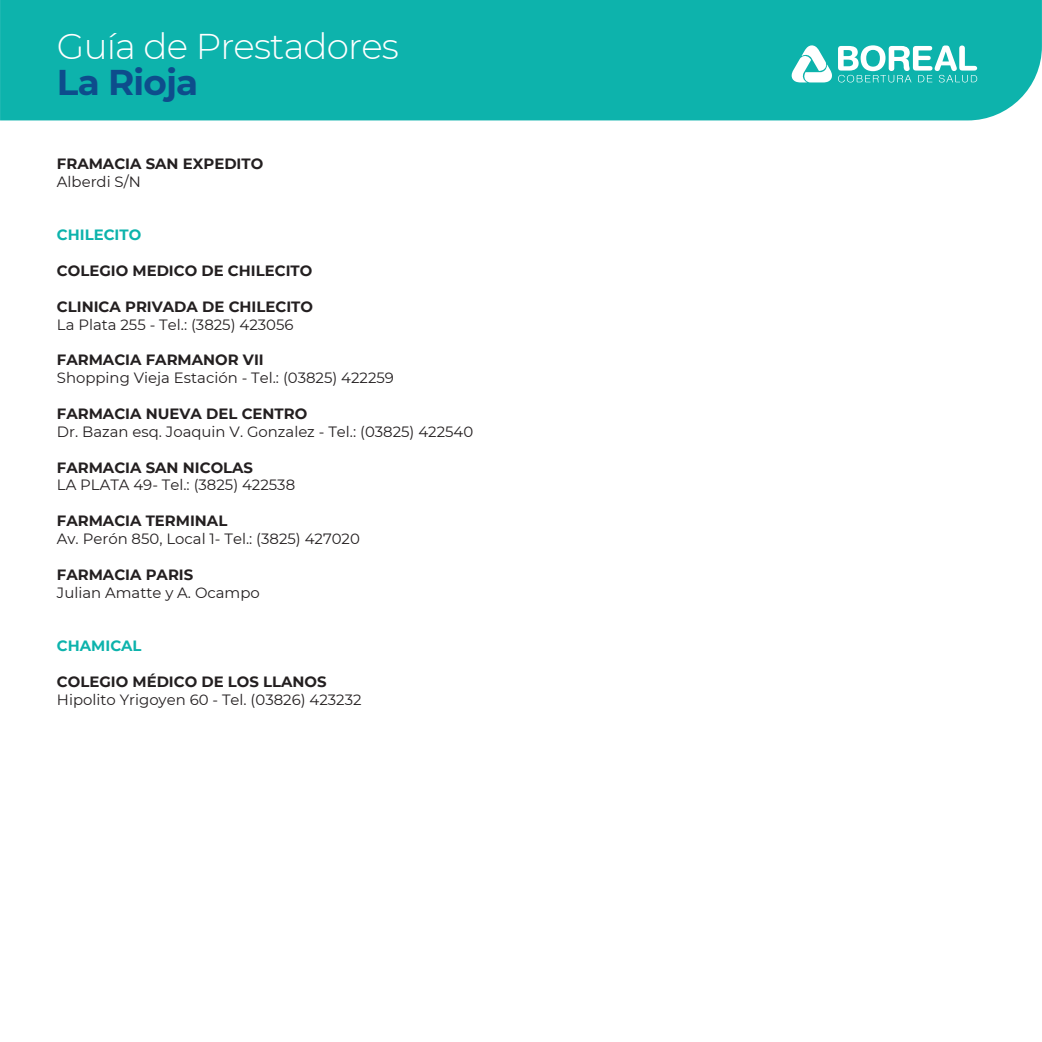
<style>
.page{position:relative;width:1042px;height:1042px;background:#fff}
.page>*{position:absolute;margin:0;border:0;box-sizing:border-box;transform-origin:0 0}
.t1{font:300 35.7px "Montserrat";letter-spacing:-.025em;color:#fff}
.t2{font:700 35.7px "Montserrat";letter-spacing:-.025em;color:#0d4d8c}
.t3{font:14.88px "Montserrat";color:#231f20}
.t4{font:700 14.88px "Montserrat";color:#231f20}
.t5{font:700 14.88px "Montserrat";color:#0db3ac}
</style>
<div class="page">
<div style="left:0;top:0;width:1042px;height:120px;background:#0db3ac"></div>
<svg style="left:791px;top:45px;width:41px;height:37px"></svg>
<svg style="left:838px;top:45px;width:139px;height:37px"></svg>
<h1 class="t1" style="left:57px;top:23px;width:343px">Guía de Prestadores</h1>
<h1 class="t2" style="left:57px;top:57px;width:143px">La Rioja</h1>
<p class="t4" style="left:57px;top:153px;width:208px">FRAMACIA SAN EXPEDITO</p>
<p class="t3" style="left:57px;top:171px;width:85px">Alberdi S/N</p>
<p class="t5" style="left:57px;top:224px;width:86px">CHILECITO</p>
<p class="t4" style="left:57px;top:260px;width:257px">COLEGIO MEDICO DE CHILECITO</p>
<p class="t4" style="left:57px;top:296px;width:258px">CLINICA PRIVADA DE CHILECITO</p>
<p class="t3" style="left:57px;top:314px;width:238px">La Plata 255 - Tel.: (3825) 423056</p>
<p class="t4" style="left:57px;top:349px;width:208px">FARMACIA FARMANOR VII</p>
<p class="t3" style="left:57px;top:368px;width:338px">Shopping Vieja Estación - Tel.: (03825) 422259</p>
<p class="t4" style="left:57px;top:403px;width:252px">FARMACIA NUEVA DEL CENTRO</p>
<p class="t3" style="left:57px;top:421px;width:418px">Dr. Bazan esq. Joaquin V. Gonzalez - Tel.: (03825) 422540</p>
<p class="t4" style="left:57px;top:456px;width:198px">FARMACIA SAN NICOLAS</p>
<p class="t3" style="left:57px;top:475px;width:240px">LA PLATA 49- Tel.: (3825) 422538</p>
<p class="t4" style="left:57px;top:510px;width:172px">FARMACIA TERMINAL</p>
<p class="t3" style="left:57px;top:528px;width:304px">Av. Perón 850, Local 1- Tel.: (3825) 427020</p>
<p class="t4" style="left:57px;top:564px;width:138px">FARMACIA PARIS</p>
<p class="t3" style="left:57px;top:582px;width:204px">Julian Amatte y A. Ocampo</p>
<p class="t5" style="left:57px;top:635px;width:86px">CHAMICAL</p>
<p class="t4" style="left:57px;top:671px;width:271px">COLEGIO MÉDICO DE LOS LLANOS</p>
<p class="t3" style="left:57px;top:689px;width:306px">Hipolito Yrigoyen 60 - Tel. (03826) 423232</p>
</div>
